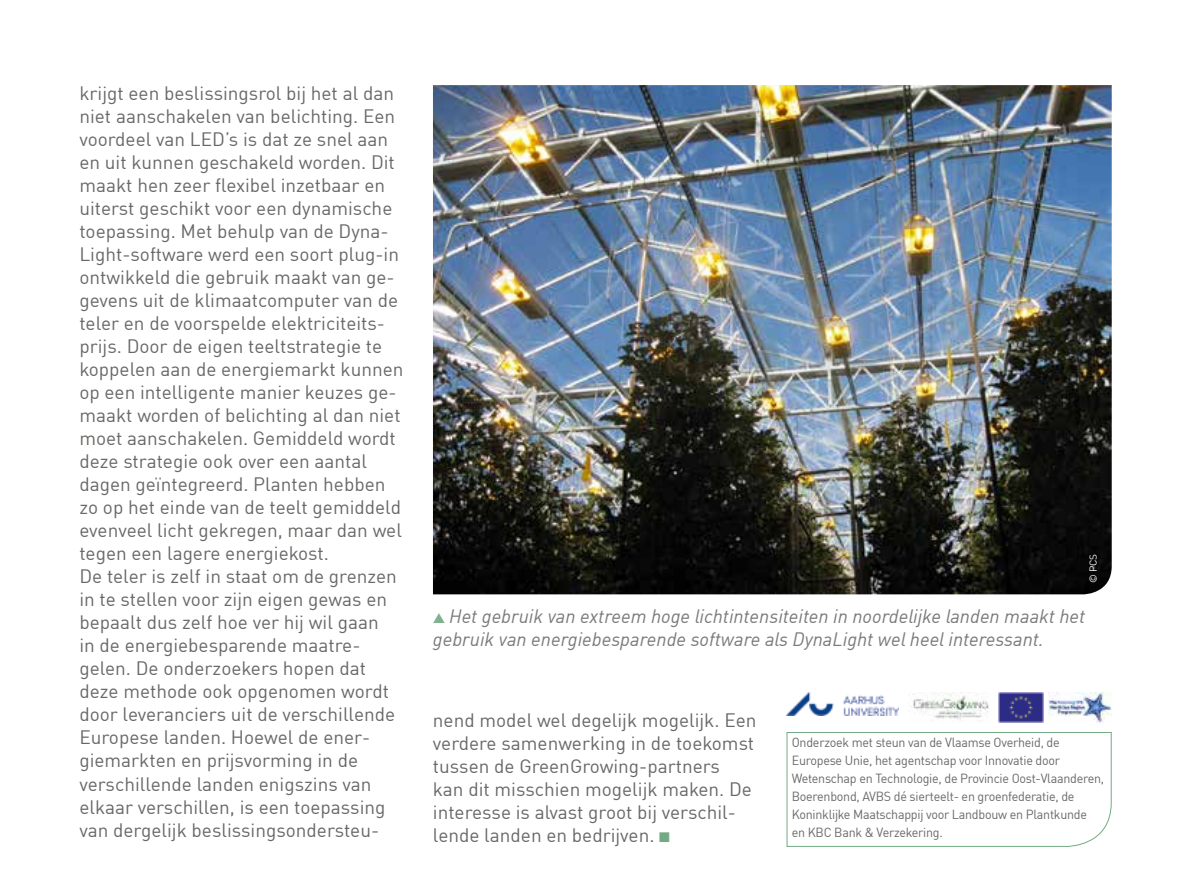
<style>
.page{position:relative;width:1191px;height:877px;background:#fff}
.page>*{position:absolute;margin:0;border:0;box-sizing:border-box;transform-origin:0 0}
.t1{font:19px/23px "DIN Offc Pro";color:#686867}
.t2{font:italic 19px/23px "DIN Offc Pro";color:#797a79}
.t3{font:13px/18px "DIN Offc Pro";letter-spacing:-.02em;color:#686867;scale:.96 1}
.t4{font:10px "DIN Offc Pro";color:#fff}
.s1{color:#82b18f}
.s2{color:#73aa84}
</style>
<div class="page">
<img style="left:433px;top:85px;width:678px;height:509px">
<svg style="left:786px;top:732px;width:326px;height:115px"></svg>
<img style="left:786px;top:692px;width:112px;height:23px">
<img style="left:1048px;top:692px;width:63px;height:30px">
<img style="left:998px;top:692px;width:45px;height:30px">
<img style="left:908px;top:692px;width:81px;height:28px">
<p class="t1" style="left:79px;top:79px;width:326px">krijgt een beslissingsrol bij het al dan niet aanschakelen van belichting. Een voordeel van LED’s is dat ze snel aan en uit kunnen geschakeld worden. Dit maakt hen zeer flexibel inzetbaar en uiterst geschikt voor een dynamische toepassing. Met behulp van de Dyna-Light-software werd een soort plug-in ontwikkeld die gebruik maakt van ge&shy;gevens uit de klimaatcomputer van de teler en de voorspelde elektriciteits&shy;prijs. Door de eigen teeltstrategie te koppelen aan de energiemarkt kunnen op een intelligente manier keuzes ge&shy;maakt worden of belichting al dan niet moet aanschakelen. Gemiddeld wordt deze strategie ook over een aantal dagen geïntegreerd. Planten hebben zo op het einde van de teelt gemiddeld evenveel licht gekregen, maar dan wel tegen een lagere energiekost.<br>De teler is zelf in staat om de grenzen in te stellen voor zijn eigen gewas en bepaalt dus zelf hoe ver hij wil gaan<br>in de energiebesparende maatre&shy;gelen. De onderzoekers hopen dat deze methode ook opgenomen wordt door leveranciers uit de verschillende Europese landen. Hoewel de ener&shy;giemarkten en prijsvorming in de verschillende landen enigszins van elkaar verschillen, is een toepassing van dergelijk beslissingsondersteu-</p>
<p class="t4" style="left:1085px;top:583px;width:31px;rotate:-90deg">© PCS</p>
<p class="t2" style="left:433px;top:602px;width:653px"><span class="s1">▲</span> Het gebruik van extreem hoge lichtintensiteiten in noordelijke landen maakt het gebruik van energiebesparende software als DynaLight wel heel interessant.</p>
<p class="t1" style="left:433px;top:706px;width:325px">nend model wel degelijk mogelijk. Een verdere samenwerking in de toekomst tussen de GreenGrowing-partners<br>kan dit misschien mogelijk maken. De interesse is alvast groot bij verschil&shy;lende landen en bedrijven. <span class="s2">■</span></p>
<p class="t3" style="left:791px;top:732px;width:327px">Onderzoek met steun van de Vlaamse Overheid, de Europese Unie, het agentschap voor Innovatie door Wetenschap en Technologie, de Provincie Oost-Vlaanderen, Boerenbond, AVBS dé sierteelt- en groenfederatie, de Koninklijke Maatschappij voor Landbouw en Plantkunde<br>en KBC Bank &amp; Verzekering.</p>
</div>
